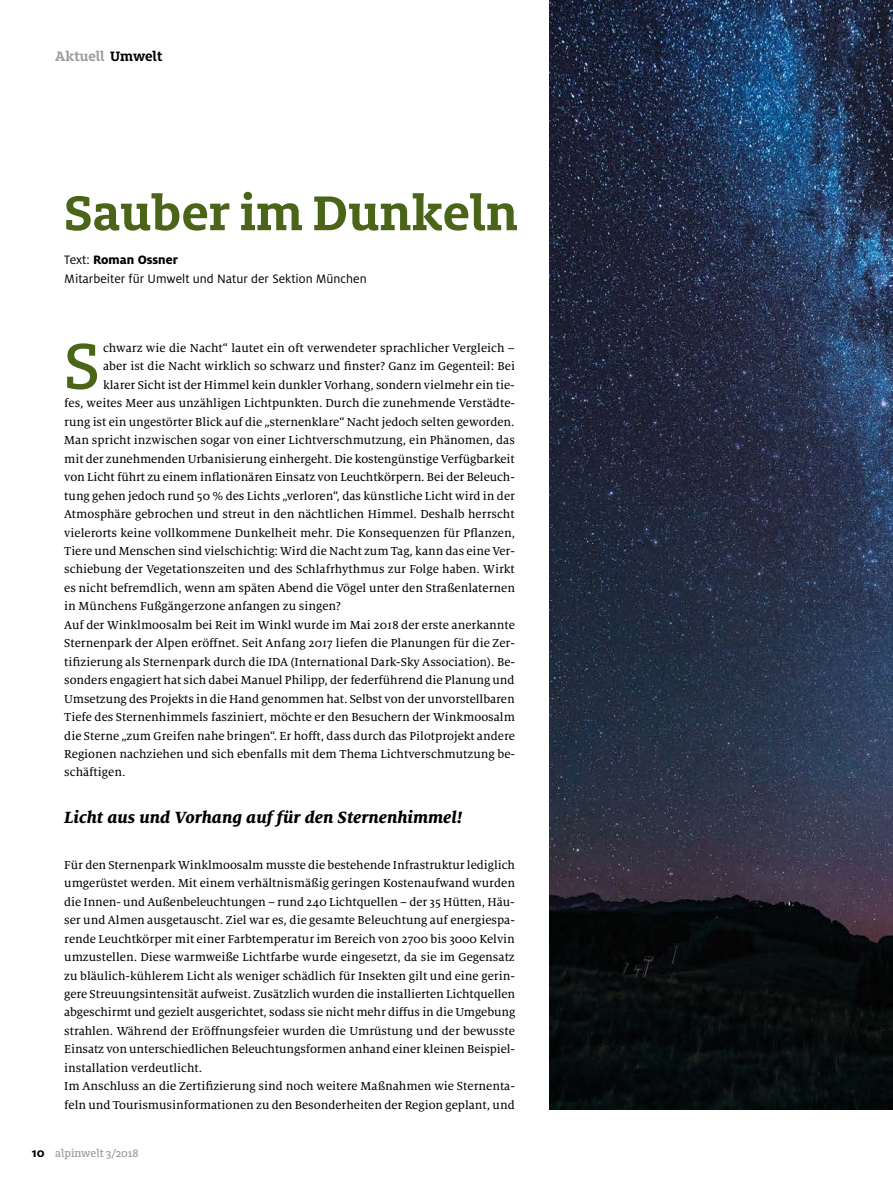
<style>
.page{position:relative;width:893px;height:1191px;background:#fff}
.page>*{position:absolute;margin:0;border:0;box-sizing:border-box;transform-origin:0 0}
.t1{font:500 71.85px "Milo Slab OT";color:#4a6518}
.t2{font:700 54px "Milo Slab OT";color:#4a6518}
.t3{font:italic 800 18px "Milo Serif OT";color:#000}
.t4{font:700 15px "Milo Slab OT";color:#9c9d9d}
.t5{font:13.5px/18.5px "Milo OT";color:#000}
.t6{font:12.75px/18.5px "Milo Serif OT Text";color:#000}
.t7{font:500 12px "Milo Slab OT";color:#9c9d9d}
.s1{color:#000}
.s2{font-weight:800}
.s3{font-family:"Milo OT";font-weight:700;font-size:13.5px;color:#000}
</style>
<div class="page">
<img style="left:550px;top:0;width:343px;height:1109px">
<p class="t4" style="left:55px;top:51px;width:109px">Aktuell <span class="s1">Umwelt</span></p>
<h2 class="t2" style="left:64px;top:193px;width:455px">Sauber im Dunkeln</h2>
<p class="t5" style="left:64px;top:252px;width:304px">Text: <span class="s2">Roman Ossner<br></span>Mitarbeiter für Umwelt und Natur der Sektion München</p>
<h1 class="t1" style="left:64px;top:340px;width:37px">S</h1>
<p class="t6" style="left:103px;top:339px;width:413px">chwarz wie die Nacht“ lautet ein oft verwendeter sprachlicher Vergleich –</p>
<p class="t6" style="left:103px;top:358px;width:413px">aber ist die Nacht wirklich so schwarz und finster? Ganz im Gegenteil: Bei</p>
<p class="t6" style="left:103px;top:376px;width:413px">klarer Sicht ist der Himmel kein dunkler Vorhang, sondern vielmehr ein tie-</p>
<p class="t6" style="left:64px;top:395px;width:452px">fes, weites Meer aus unzähligen Lichtpunkten. Durch die zunehmende Verstädte-</p>
<p class="t6" style="left:64px;top:413px;width:452px">rung ist ein ungestörter Blick auf die „sternenklare“ Nacht jedoch selten geworden.</p>
<p class="t6" style="left:64px;top:432px;width:452px">Man spricht inzwischen sogar von einer Lichtverschmutzung, ein Phänomen, das</p>
<p class="t6" style="left:64px;top:450px;width:452px">mit der zunehmenden Urbanisierung einhergeht. Die kostengünstige Verfügbarkeit</p>
<p class="t6" style="left:64px;top:469px;width:452px">von Licht führt zu einem inflationären Einsatz von Leuchtkörpern. Bei der Beleuch-</p>
<p class="t6" style="left:64px;top:487px;width:452px">tung gehen jedoch rund 50 % des Lichts „verloren“, das künstliche Licht wird in der</p>
<p class="t6" style="left:64px;top:505px;width:452px">Atmosphäre gebrochen und streut in den nächtlichen Himmel. Deshalb herrscht</p>
<p class="t6" style="left:64px;top:524px;width:452px">vielerorts keine vollkommene Dunkelheit mehr. Die Konsequenzen für Pflanzen,</p>
<p class="t6" style="left:64px;top:542px;width:452px">Tiere und Menschen sind vielschichtig: Wird die Nacht zum Tag, kann das eine Ver-</p>
<p class="t6" style="left:64px;top:561px;width:452px">schiebung der Vegetationszeiten und des Schlafrhythmus zur Folge haben. Wirkt</p>
<p class="t6" style="left:64px;top:579px;width:452px">es nicht befremdlich, wenn am späten Abend die Vögel unter den Straßenlaternen</p>
<p class="t6" style="left:64px;top:598px;width:278px">in Münchens Fußgängerzone anfangen zu singen?</p>
<p class="t6" style="left:64px;top:616px;width:452px">Auf der Winklmoosalm bei Reit im Winkl wurde im Mai 2018 der erste anerkannte</p>
<p class="t6" style="left:64px;top:635px;width:452px">Sternenpark der Alpen eröffnet. Seit Anfang 2017 liefen die Planungen für die Zer-</p>
<p class="t6" style="left:64px;top:653px;width:452px">tifizierung als Sternenpark durch die IDA (International Dark-Sky Association). Be-</p>
<p class="t6" style="left:64px;top:672px;width:452px">sonders engagiert hat sich dabei Manuel Philipp, der federführend die Planung und</p>
<p class="t6" style="left:64px;top:690px;width:452px">Umsetzung des Projekts in die Hand genommen hat. Selbst von der unvorstellbaren</p>
<p class="t6" style="left:64px;top:708px;width:452px">Tiefe des Sternenhimmels fasziniert, möchte er den Besuchern der Winkmoosalm</p>
<p class="t6" style="left:64px;top:727px;width:452px">die Sterne „zum Greifen nahe bringen“. Er hofft, dass durch das Pilotprojekt andere</p>
<p class="t6" style="left:64px;top:745px;width:452px">Regionen nachziehen und sich ebenfalls mit dem Thema Lichtverschmutzung be-</p>
<p class="t6" style="left:64px;top:764px;width:63px">schäftigen.</p>
<h3 class="t3" style="left:64px;top:810px;width:400px">Licht aus und Vorhang auf für den Sternenhimmel!</h3>
<p class="t6" style="left:64px;top:856px;width:453px">Für den Sternenpark Winklmoosalm musste die bestehende Infrastruktur lediglich umgerüstet werden. Mit einem verhältnismäßig geringen Kostenaufwand wurden die Innen- und Außenbeleuchtungen – rund 240 Lichtquellen – der 35 Hütten, Häu&shy;ser und Almen ausgetauscht. Ziel war es, die gesamte Beleuchtung auf energiespa&shy;rende Leuchtkörper mit einer Farbtemperatur im Bereich von 2700 bis 3000 Kelvin umzustellen. Diese warmweiße Lichtfarbe wurde eingesetzt, da sie im Gegensatz zu bläulich-kühlerem Licht als weniger schädlich für Insekten gilt und eine gerin&shy;gere Streuungsintensität aufweist. Zusätzlich wurden die installierten Lichtquellen abgeschirmt und gezielt ausgerichtet, sodass sie nicht mehr diffus in die Umgebung strahlen. Während der Eröffnungsfeier wurden die Umrüstung und der bewusste Einsatz von unterschiedlichen Beleuchtungsformen anhand einer kleinen Beispiel&shy;installation verdeutlicht.<br>Im Anschluss an die Zertifizierung sind noch weitere Maßnahmen wie Sternenta&shy;feln und Tourismusinformationen zu den Besonderheiten der Region geplant, und</p>
<p class="t7" style="left:32px;top:1148px;width:108px"><span class="s3">10</span> alpinwelt 3/2018</p>
</div>
